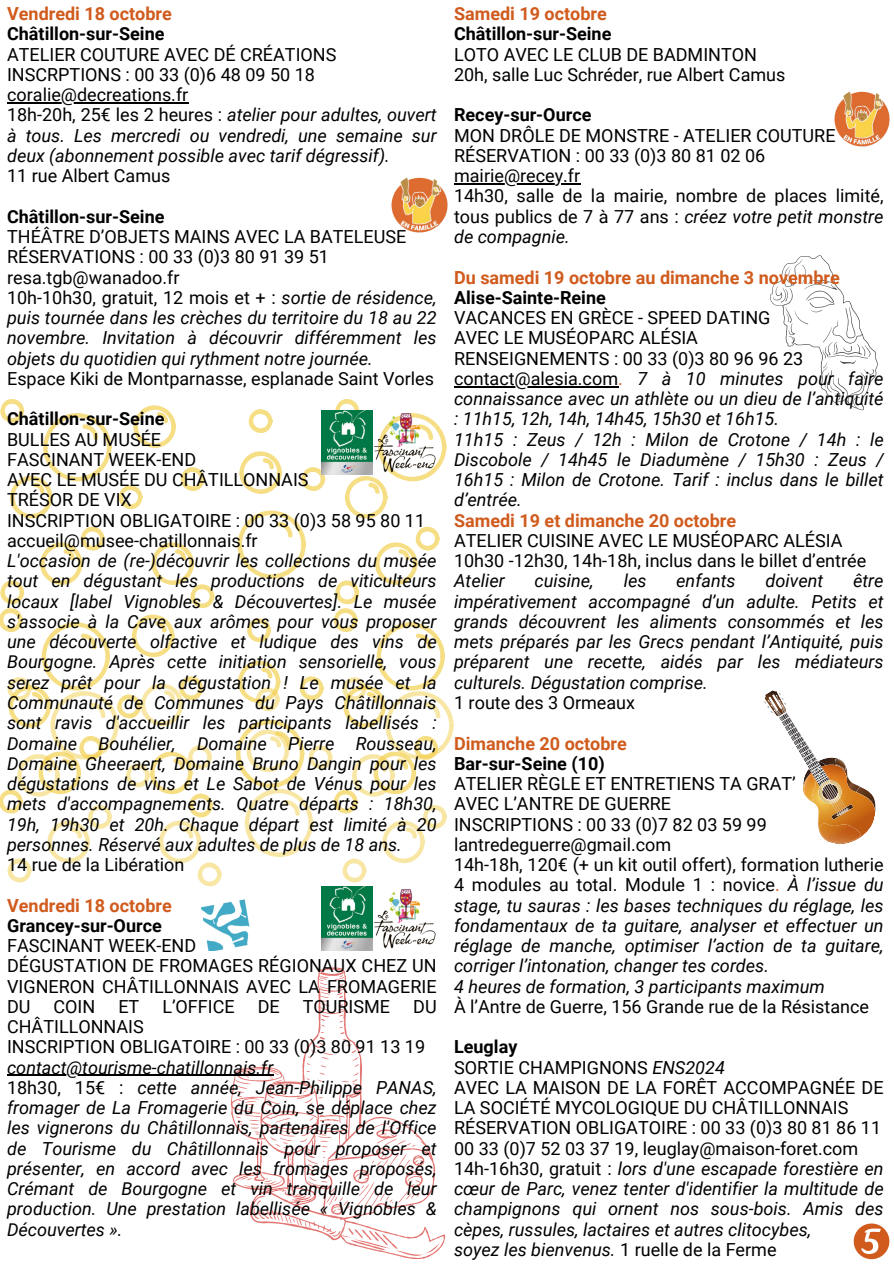
<style>
.page{position:relative;width:894px;height:1264px;background:#fff}
.page>*{position:absolute;margin:0;border:0;box-sizing:border-box;transform-origin:0 0}
.t1{font:italic 18px/20.2px "Roboto";color:#000}
.t2{font:18px/20.2px "Roboto";color:#000}
.t3{font:700 18px/20.2px "Roboto";color:#d05b1d}
.s1{font-weight:700;color:#d05b1d}
.s2{font-weight:700}
.s3{font-style:normal}
.s4{font-style:italic}
.s5{color:#000}
.s6{font-weight:400;color:#000}
.s7{font-style:normal;color:#d05b1d}
.s8{font-weight:700;font-style:normal;color:#d05b1d}
</style>
<div class="page">
<svg style="left:853px;top:1223px;width:36px;height:36px"></svg>
<svg style="left:0;top:399px;width:111px;height:120px"></svg>
<svg style="left:133px;top:405px;width:43px;height:43px"></svg>
<svg style="left:118px;top:485px;width:25px;height:24px"></svg>
<svg style="left:180px;top:467px;width:25px;height:24px"></svg>
<svg style="left:0;top:526px;width:222px;height:360px"></svg>
<svg style="left:236px;top:399px;width:217px;height:483px"></svg>
<svg style="left:231px;top:967px;width:214px;height:291px"></svg>
<svg style="left:234px;top:975px;width:207px;height:280px"></svg>
<hr style="left:7px;top:102px;width:181px;height:1px;background:#000">
<hr style="left:7px;top:1074px;width:266px;height:1px;background:#000">
<img style="left:321px;top:886px;width:115px;height:64px">
<svg style="left:770px;top:255px;width:107px;height:155px"></svg>
<hr style="left:454px;top:183px;width:126px;height:1px;background:#000">
<hr style="left:454px;top:386px;width:164px;height:1px;background:#000">
<img style="left:201px;top:899px;width:49px;height:51px">
<img style="left:321px;top:411px;width:115px;height:64px">
<img style="left:834px;top:92px;width:55px;height:55px">
<img style="left:391px;top:177px;width:56px;height:55px">
<img style="left:818px;top:819px;width:56px;height:25px">
<img style="left:819px;top:823px;width:41px;height:20px">
<svg style="left:764px;top:692px;width:111px;height:127px"></svg>
<h1 class="t2" style="left:7px;top:4px;width:331px"><span class="s1">Vendredi 18 octobre<br></span><span class="s2">Châtillon-sur-Seine<br></span>ATELIER COUTURE AVEC DÉ CRÉATIONS<br>INSCRPTIONS : 00 33 (0)6 48 09 50 18</h1>
<h1 class="t1" style="left:7px;top:85px;width:431px"><span class="s3">coralie@decreations.fr<br>18h-20h, 25€ les 2 heures :</span> atelier pour adultes, ouvert à tous. Les mercredi ou vendredi, une semaine sur deux (abonnement possible avec tarif dégressif).<br><span class="s3">11 rue Albert Camus</span></h1>
<h1 class="t2" style="left:7px;top:206px;width:431px"><span class="s2">Châtillon-sur-Seine<br></span>THÉÂTRE D’OBJETS MAINS AVEC LA BATELEUSE RÉSERVATIONS : 00 33 (0)3 80 91 39 51 resa.tgb@wanadoo.fr<br>10h-10h30, gratuit, 12 mois et + : <span class="s4">sortie de résidence,</span></h1>
<h1 class="t1" style="left:7px;top:308px;width:431px">puis tournée dans les crèches du territoire du 18 au 22 novembre. Invitation à découvrir différemment les objets du quotidien qui rythment notre journée.<br><span class="s3">Espace Kiki de Montparnasse, esplanade Saint Vorles</span></h1>
<h1 class="t2" style="left:7px;top:409px;width:303px"><span class="s2">Châtillon-sur-Seine<br></span>BULLES AU MUSÉE<br>FASCINANT WEEK-END<br>AVEC LE MUSÉE DU CHÂTILLONNAIS</h1>
<h1 class="t1" style="left:7px;top:490px;width:431px"><span class="s3">TRÉSOR DE VIX<br>INSCRIPTION OBLIGATOIRE : 00 33 (0)3 58 95 80 11 accueil@musee-chatillonnais.fr<br></span>L'occasion de (re-)découvrir les collections du musée tout en dégustant les productions de viticulteurs locaux [label Vignobles &amp; Découvertes]. Le musée s'associe à la Cave aux arômes pour vous proposer une découverte olfactive et ludique des vins de Bourgogne. Après cette initiation sensorielle, vous serez prêt pour la dégustation ! Le musée et la Communauté de Communes du Pays Châtillonnais sont ravis d'accueillir les participants labellisés :<br>Domaine Bouhélier, Domaine Pierre Rousseau, Domaine Gheeraert, Domaine Bruno Dangin pour les dégustations de vins et Le Sabot de Vénus pour les mets d'accompagnements. Quatre départs : 18h30, 19h, 19h30 et 20h. Chaque départ est limité à 20 personnes. Réservé aux adultes de plus de 18 ans.<br><span class="s3">14 rue de la Libération</span></h1>
<h1 class="t2" style="left:7px;top:895px;width:431px"><span class="s1">Vendredi 18 octobre<br></span><span class="s2">Grancey-sur-Ource<br></span>FASCINANT WEEK-END<br>DÉGUSTATION DE FROMAGES RÉGIONAUX CHEZ UN<br>VIGNERON CHÂTILLONNAIS AVEC LA FROMAGERIE</h1>
<p class="t2" style="left:7px;top:996px;width:25px">DU</p>
<p class="t2" style="left:54px;top:996px;width:43px">COIN</p>
<p class="t2" style="left:118px;top:996px;width:22px">ET</p>
<p class="t2" style="left:162px;top:996px;width:74px">L’OFFICE</p>
<p class="t2" style="left:258px;top:996px;width:24px">DE</p>
<p class="t2" style="left:303px;top:996px;width:89px">TOURISME</p>
<p class="t2" style="left:413px;top:996px;width:25px">DU</p>
<p class="t2" style="left:7px;top:1016px;width:419px">CHÂTILLONNAIS<br>INSCRIPTION OBLIGATOIRE : 00 33 (0)3 80 91 13 19</p>
<p class="t1" style="left:7px;top:1057px;width:431px">contact@tourisme-chatillonnais.fr<br><span class="s3">18h30, 15€ :</span> cette année, Jean-Philippe PANAS, fromager de La Fromagerie du Coin, se déplace chez les vignerons du Châtillonnais, partenaires de l'Office de Tourisme du Châtillonnais pour proposer et présenter, en accord avec les fromages proposés, Crémant de Bourgogne et vin tranquille de leur production. Une prestation labellisée « Vignobles &amp; Découvertes ».</p>
<p class="t2" style="left:454px;top:4px;width:333px"><span class="s1">Samedi 19 octobre<br></span><span class="s2">Châtillon-sur-Seine<br></span>LOTO AVEC LE CLUB DE BADMINTON<br>20h, salle Luc Schréder, rue Albert Camus</p>
<p class="t2" style="left:454px;top:105px;width:383px"><span class="s2">Recey-sur-Ource<br></span>MON DRÔLE DE MONSTRE - ATELIER COUTURE<br>RÉSERVATION : 00 33 (0)3 80 81 02 06</p>
<p class="t2" style="left:454px;top:166px;width:431px">mairie@recey.fr<br>14h30, salle de la mairie, nombre de places limité, tous publics de 7 à 77 ans : <span class="s4">créez votre petit monstre de compagnie.</span></p>
<p class="t3" style="left:454px;top:267px;width:387px">Du samedi 19 octobre au dimanche 3 novembre<br><span class="s5">Alise-Sainte-Reine<br></span><span class="s6">VACANCES EN GRÈCE - SPEED DATING</span></p>
<p class="t2" style="left:454px;top:328px;width:351px">AVEC LE MUSÉOPARC ALÉSIA<br>RENSEIGNEMENTS : 00 33 (0)3 80 96 96 23</p>
<p class="t1" style="left:454px;top:368px;width:431px"><span class="s3">contact@alesia.com</span><span class="s7">.</span> 7 à 10 minutes pour faire connaissance avec un athlète ou un dieu de l’antiquité : 11h15, 12h, 14h, 14h45, 15h30 et 16h15.<br>11h15 : Zeus / 12h : Milon de Crotone / 14h : le Discobole / 14h45 le Diadumène / 15h30 : Zeus / 16h15 : Milon de Crotone. Tarif : inclus dans le billet d’entrée.<br><span class="s8">Samedi 19 et dimanche 20 octobre<br></span><span class="s3">ATELIER CUISINE AVEC LE MUSÉOPARC ALÉSIA 10h30 -12h30, 14h-18h, inclus dans le billet d’entrée </span>Atelier</p>
<p class="t1" style="left:534px;top:571px;width:61px">cuisine,</p>
<p class="t1" style="left:623px;top:571px;width:24px">les</p>
<p class="t1" style="left:676px;top:571px;width:61px">enfants</p>
<p class="t1" style="left:765px;top:571px;width:59px">doivent</p>
<p class="t1" style="left:454px;top:571px;width:431px;text-indent:399px">être impérativement accompagné d’un adulte. Petits et grands découvrent les aliments consommés et les mets préparés par les Grecs pendant l’Antiquité, puis préparent une recette, aidés par les médiateurs culturels. Dégustation comprise.<br><span class="s3">1 route des 3 Ormeaux</span></p>
<p class="t2" style="left:454px;top:733px;width:343px"><span class="s1">Dimanche 20 octobre<br></span><span class="s2">Bar-sur-Seine (10)<br></span>ATELIER RÈGLE ET ENTRETIENS TA GRAT’<br>AVEC L’ANTRE DE GUERRE</p>
<p class="t1" style="left:454px;top:814px;width:431px"><span class="s3">INSCRIPTIONS : 00 33 (0)7 82 03 59 99 lantredeguerre@gmail.com<br>14h-18h, 120€ (+ un kit outil offert), formation lutherie 4 modules au total. Module 1 : novice</span><span class="s7">.</span> À l’issue du stage, tu sauras : les bases techniques du réglage, les fondamentaux de ta guitare, analyser et effectuer un réglage de manche, optimiser l’action de ta guitare, corriger l’intonation, changer tes cordes.<br>4 heures de formation, 3 participants maximum<br><span class="s3">À l’Antre de Guerre, 156 Grande rue de la Résistance</span></p>
<p class="t2" style="left:454px;top:1037px;width:431px"><span class="s2">Leuglay<br></span>SORTIE CHAMPIGNONS <span class="s4">ENS2024<br></span>AVEC LA MAISON DE LA FORÊT ACCOMPAGNÉE DE<br>LA SOCIÉTÉ MYCOLOGIQUE DU CHÂTILLONNAIS</p>
<h1 class="t1" style="left:454px;top:1118px;width:431px"><span class="s3">RÉSERVATION OBLIGATOIRE : 00 33 (0)3 80 81 86 11<br>00 33 (0)7 52 03 37 19, leuglay@maison-foret.com 14h-16h30, gratuit :</span> lors d'une escapade forestière en cœur de Parc, venez tenter d'identifier la multitude de champignons qui ornent nos sous-bois. Amis des cèpes, russules, lactaires et autres clitocybes,<br>soyez les bienvenus. <span class="s3">1 ruelle de la Ferme</span></h1>
</div>
